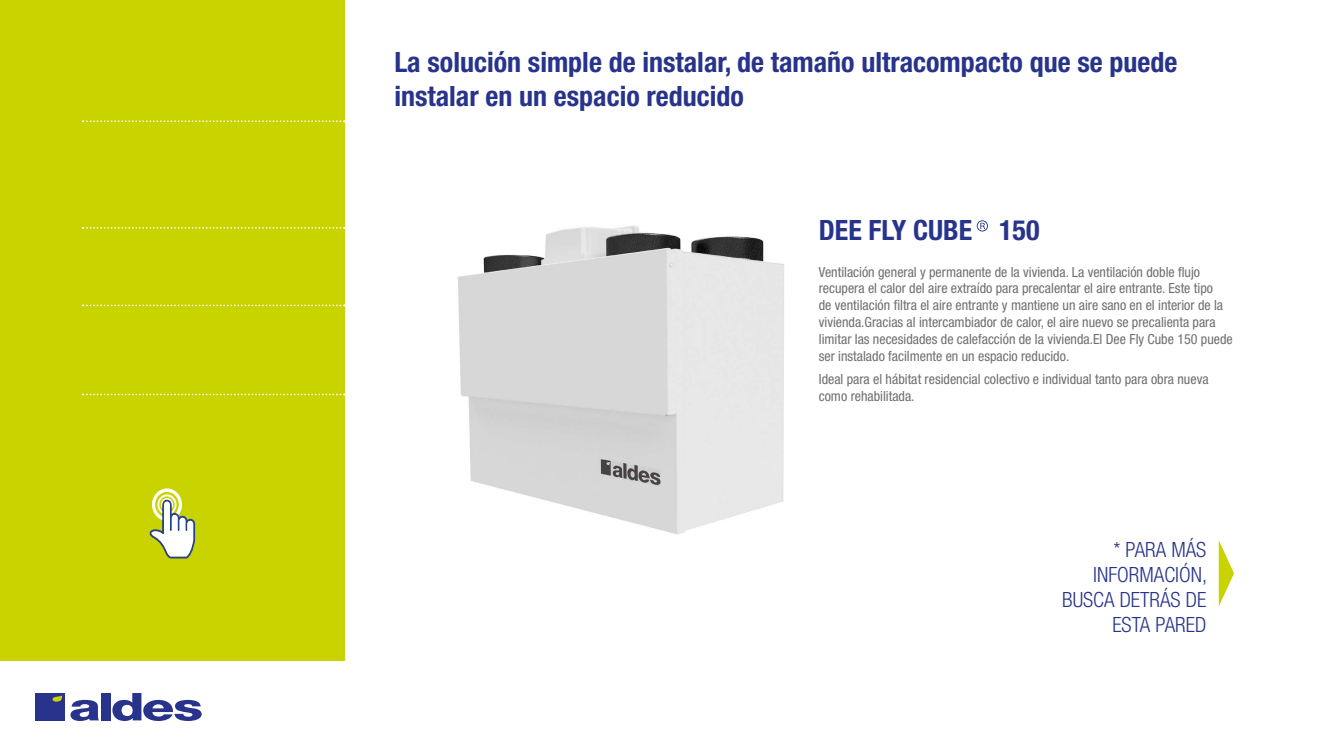
<style>
.page{position:relative;width:1344px;height:756px;background:#fff}
.page>*{position:absolute;margin:0;border:0;box-sizing:border-box;transform-origin:0 0}
.t1{font:700 condensed 28px/33.6px "Helvetica Neue LT Pro";color:#28348b}
.t2{font:300 condensed 21px/25.2px "Helvetica Neue LT Pro";color:#28348b;text-align:right}
.t3{font:condensed 14px/16.8px "Helvetica Neue LT Pro";color:#706f6f}
</style>
<div class="page">
<div style="left:0;top:0;width:345px;height:661px;background:#c8d300"></div>
<div style="left:35px;top:693px;width:30px;height:27px;background:#28348b"></div>
<svg style="left:71px;top:700px;width:28px;height:21px"></svg>
<div style="left:101px;top:693px;width:9px;height:27px;background:#28348b"></div>
<svg style="left:112px;top:693px;width:90px;height:28px"></svg>
<svg style="left:53px;top:696px;width:9px;height:6px"></svg>
<svg style="left:149px;top:488px;width:46px;height:70px"></svg>
<img style="left:458px;top:226px;width:326px;height:309px">
<svg style="left:977px;top:220px;width:11px;height:12px"></svg>
<svg style="left:83px;top:227px;width:262px;height:2px"></svg>
<svg style="left:83px;top:120px;width:262px;height:2px"></svg>
<svg style="left:83px;top:394px;width:262px;height:1px"></svg>
<svg style="left:83px;top:305px;width:262px;height:1px"></svg>
<svg style="left:1219px;top:541px;width:15px;height:65px"></svg>
<h1 class="t1" style="left:394px;top:45px;width:785px">La solución simple de instalar, de tamaño ultracompacto que se puede instalar en un espacio reducido</h1>
<h1 class="t1" style="left:819px;top:213px;width:222px">DEE FLY CUBE 150</h1>
<p class="t3" style="left:819px;top:263px;width:415px">Ventilación general y permanente de la vivienda. La ventilación doble flujo recupera el calor del aire extraído para precalentar el aire entrante. Este tipo<br>de ventilación filtra el aire entrante y mantiene un aire sano en el interior de la vivienda.Gracias al intercambiador de calor, el aire nuevo se precalienta para limitar las necesidades de calefacción de la vivienda.El Dee Fly Cube 150 puede ser instalado facilmente en un espacio reducido.</p>
<p class="t3" style="left:819px;top:371px;width:391px">Ideal para el hábitat residencial colectivo e individual tanto para obra nueva como rehabilitada.</p>
<h2 class="t2" style="left:1062px;top:536px;width:146px">* PARA MÁS<br>INFORMACIÓN,<br>BUSCA DETRÁS DE<br>ESTA PARED</h2>
</div>
